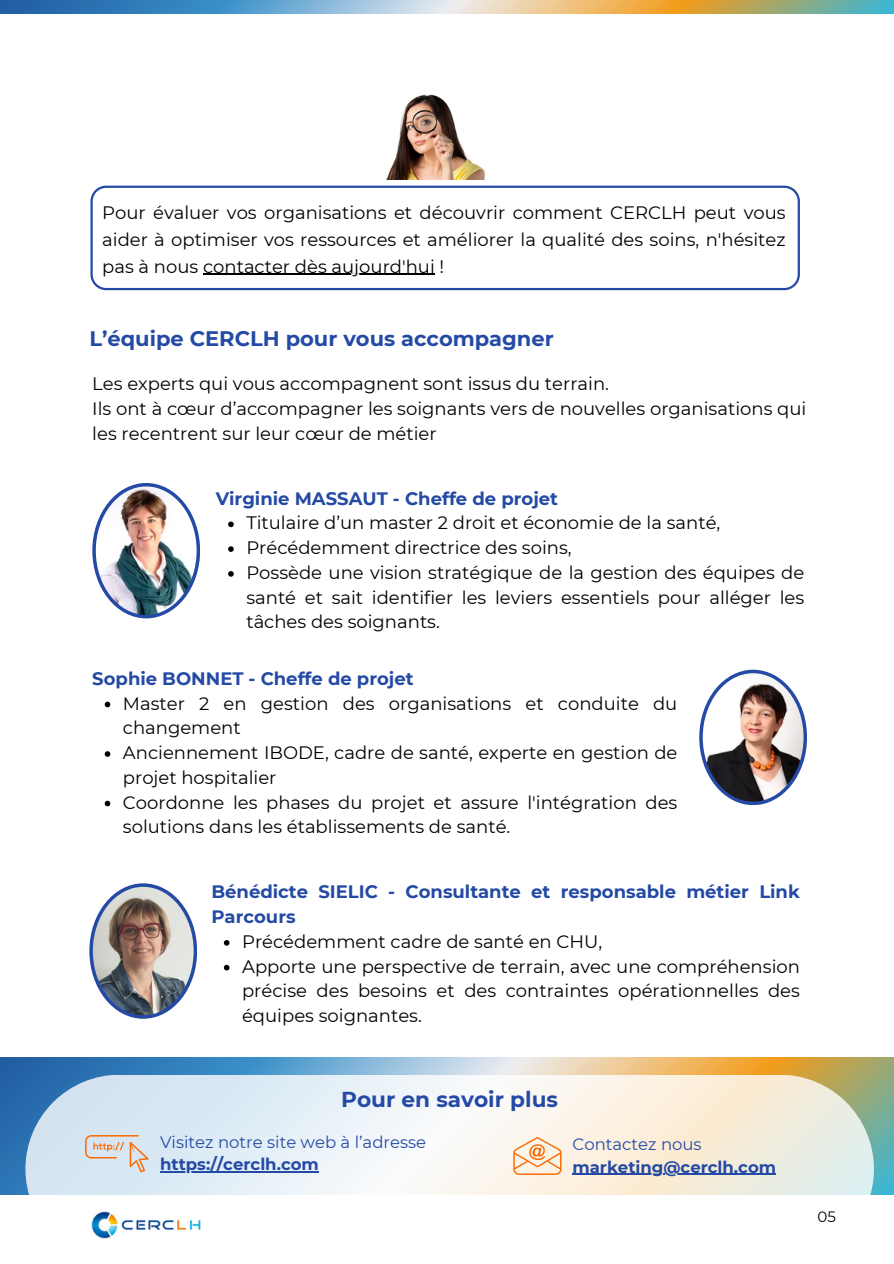
<style>
.page{position:relative;width:894px;height:1264px;background:#fff}
.page>*{position:absolute;margin:0;border:0;box-sizing:border-box;transform-origin:0 0}
.t1{font:700 21.6px "Montserrat";color:#244aa5}
.t2{font:700 21px "Montserrat";color:#244aa5}
.t3{font:18px/24.8px "Montserrat";color:#000}
.t4{font:700 18px/24.8px "Montserrat";color:#244aa5}
.t5{font:16.5px "Montserrat";color:#244aa5}
.t6{font:700 16.5px "Montserrat";color:#244aa5}
.t7{font:15px "Montserrat";color:#000}
</style>
<div class="page">
<svg style="left:0;top:0;width:893px;height:13px;background:#91a8a4"></svg>
<svg style="left:0;top:1057px;width:893px;height:137px;background:#81a0a6"></svg>
<svg style="left:25px;top:1074px;width:848px;height:165px"></svg>
<img style="left:90px;top:1210px;width:112px;height:27px">
<svg style="left:513px;top:1136px;width:48px;height:38px;background:#fad6b8"></svg>
<svg style="left:85px;top:1134px;width:64px;height:38px;background:#dbd3cd"></svg>
<img style="left:92px;top:483px;width:108px;height:135px">
<img style="left:89px;top:883px;width:108px;height:135px">
<img style="left:699px;top:669px;width:107px;height:136px">
<svg style="left:90px;top:186px;width:709px;height:104px"></svg>
<hr style="left:203px;top:274px;width:232px;height:1px;background:#000">
<img style="left:386px;top:94px;width:98px;height:85px">
<hr style="left:160px;top:1171px;width:159px;height:1px;background:#244aa5">
<hr style="left:572px;top:1173px;width:204px;height:1px;background:#244aa5">
<svg style="left:228px;top:521px;width:6px;height:6px"></svg>
<svg style="left:228px;top:546px;width:6px;height:6px"></svg>
<svg style="left:228px;top:571px;width:6px;height:5px"></svg>
<svg style="left:224px;top:940px;width:5px;height:5px"></svg>
<svg style="left:224px;top:964px;width:5px;height:6px"></svg>
<svg style="left:105px;top:701px;width:5px;height:6px"></svg>
<svg style="left:105px;top:751px;width:5px;height:5px"></svg>
<svg style="left:105px;top:800px;width:5px;height:6px"></svg>
<p class="t3" style="left:102px;top:199px;width:684px;line-height:27px;text-align:justify">Pour évaluer vos organisations et découvrir comment CERCLH peut vous aider à optimiser vos ressources et améliorer la qualité des soins, n'hésitez pas à nous contacter dès aujourd'hui !</p>
<p class="t2" style="left:89px;top:326px;width:466px">L’équipe CERCLH pour vous accompagner</p>
<p class="t3" style="left:92px;top:371px;width:518px">Les experts qui vous accompagnent sont issus du terrain.</p>
<p class="t3" style="left:92px;top:396px;width:715px">Ils ont à cœur d’accompagner les soignants vers de nouvelles organisations qui les recentrent sur leur cœur de métier</p>
<p class="t4" style="left:216px;top:486px;width:344px">Virginie MASSAUT - Cheffe de projet</p>
<p class="t3" style="left:246px;top:510px;width:475px">Titulaire d’un master 2 droit et économie de la santé,</p>
<p class="t3" style="left:246px;top:535px;width:327px">Précédemment directrice des soins,</p>
<p class="t3" style="left:246px;top:560px;width:559px;text-align:justify">Possède une vision stratégique de la gestion des équipes de santé et sait identifier les leviers essentiels pour alléger les tâches des soignants.</p>
<h1 class="t4" style="left:92px;top:666px;width:323px">Sophie BONNET - Cheffe de projet</h1>
<p class="t3" style="left:123px;top:690px;width:556px">Master 2 en gestion des organisations et conduite du changement</p>
<p class="t3" style="left:123px;top:740px;width:556px">Anciennement IBODE, cadre de santé, experte en gestion de projet hospitalier</p>
<p class="t3" style="left:123px;top:789px;width:556px">Coordonne les phases du projet et assure l'intégration des solutions dans les établissements de santé.</p>
<h2 class="t4" style="left:211px;top:879px;width:590px">Bénédicte SIELIC - Consultante et responsable métier Link<br>Parcours</h2>
<p class="t3" style="left:242px;top:929px;width:361px">Précédemment cadre de santé en CHU,</p>
<p class="t3" style="left:242px;top:953px;width:559px;text-align:justify">Apporte une perspective de terrain, avec une compréhension précise des besoins et des contraintes opérationnelles des équipes soignantes.</p>
<p class="t1" style="left:341px;top:1085px;width:218px">Pour en savoir plus</p>
<h2 class="t5" style="left:160px;top:1131px;width:267px">Visitez notre site web à l’adresse</h2>
<p class="t6" style="left:160px;top:1154px;width:160px">https://cerclh.com</p>
<p class="t5" style="left:572px;top:1134px;width:131px">Contactez nous</p>
<h2 class="t6" style="left:572px;top:1156px;width:205px">marketing@cerclh.com</h2>
<p class="t7" style="left:817px;top:1206px;width:20px">05</p>
</div>
